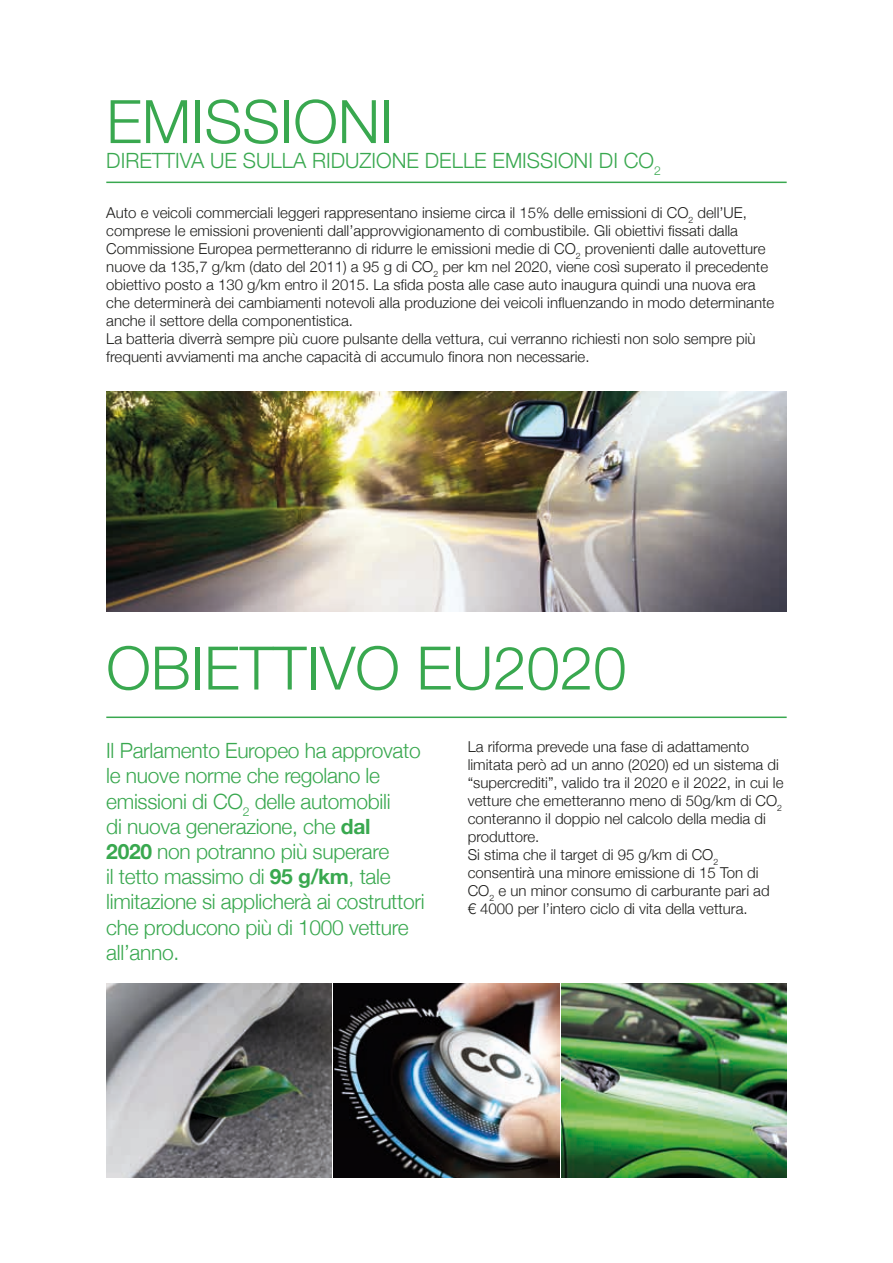
<style>
.page{position:relative;width:893px;height:1263px;background:#fff}
.page>*{position:absolute;margin:0;border:0;box-sizing:border-box;transform-origin:0 0}
.t1{font:300 60px "Helvetica Neue";color:#39a84f}
.t2{font:300 21px/25.2px "Helvetica Neue";letter-spacing:-.015em;color:#39a84f}
.t3{font:300 15px/18px "Helvetica Neue";color:#1d1d1b}
.s1{font-weight:700}
</style>
<div class="page">
<img style="left:106px;top:391px;width:681px;height:221px">
<img style="left:106px;top:983px;width:226px;height:195px">
<img style="left:334px;top:983px;width:225px;height:195px">
<img style="left:561px;top:983px;width:226px;height:195px">
<hr style="left:106px;top:182px;width:681px;height:1px;background:#39a84f">
<hr style="left:106px;top:716px;width:681px;height:2px;background:#39a84f">
<h1 class="t1" style="left:106px;top:73px;width:289px">EMISSIONI</h1>
<h2 class="t2" style="left:106px;top:147px;width:556px">DIRETTIVA UE SULLA RIDUZIONE DELLE EMISSIONI DI CO<sub>2</sub></h2>
<p class="t3" style="left:106px;top:203px;width:669px">Auto e veicoli commerciali leggeri rappresentano insieme circa il 15% delle emissioni di CO<sub>2</sub> dell’UE, comprese le emissioni provenienti dall’approvvigionamento di combustibile. Gli obiettivi fissati dalla Commissione Europea permetteranno di ridurre le emissioni medie di CO<sub>2</sub> provenienti dalle autovetture nuove da 135,7 g/km (dato del 2011) a 95 g di CO<sub>2</sub> per km nel 2020, viene così superato il precedente obiettivo posto a 130 g/km entro il 2015. La sfida posta alle case auto inaugura quindi una nuova era che determinerà dei cambiamenti notevoli alla produzione dei veicoli influenzando in modo determinante anche il settore della componentistica.<br>La batteria diverrà sempre più cuore pulsante della vettura, cui verranno richiesti non solo sempre più frequenti avviamenti ma anche capacità di accumulo finora non necessarie.</p>
<h1 class="t1" style="left:106px;top:620px;width:522px">OBIETTIVO EU2020</h1>
<p class="t2" style="left:106px;top:736px;width:320px">Il Parlamento Europeo ha approvato le nuove norme che regolano le emissioni di CO<sub>2</sub> delle automobili<br>di nuova generazione, che <span class="s1">dal<br>2020</span> non potranno più superare<br>il tetto massimo di <span class="s1">95 g/km</span>, tale limitazione si applicherà ai costruttori che producono più di 1000 vetture all’anno.</p>
<p class="t3" style="left:468px;top:737px;width:317px">La riforma prevede una fase di adattamento limitata però ad un anno (2020) ed un sistema di “supercrediti”, valido tra il 2020 e il 2022, in cui le vetture che emetteranno meno di 50g/km di CO<sub>2 </sub>conteranno il doppio nel calcolo della media di produttore.<br>Si stima che il target di 95 g/km di CO<sub>2 </sub>consentirà una minore emissione di 15 Ton di CO<sub>2</sub> e un minor consumo di carburante pari ad<br>€ 4000 per l’intero ciclo di vita della vettura.</p>
</div>
